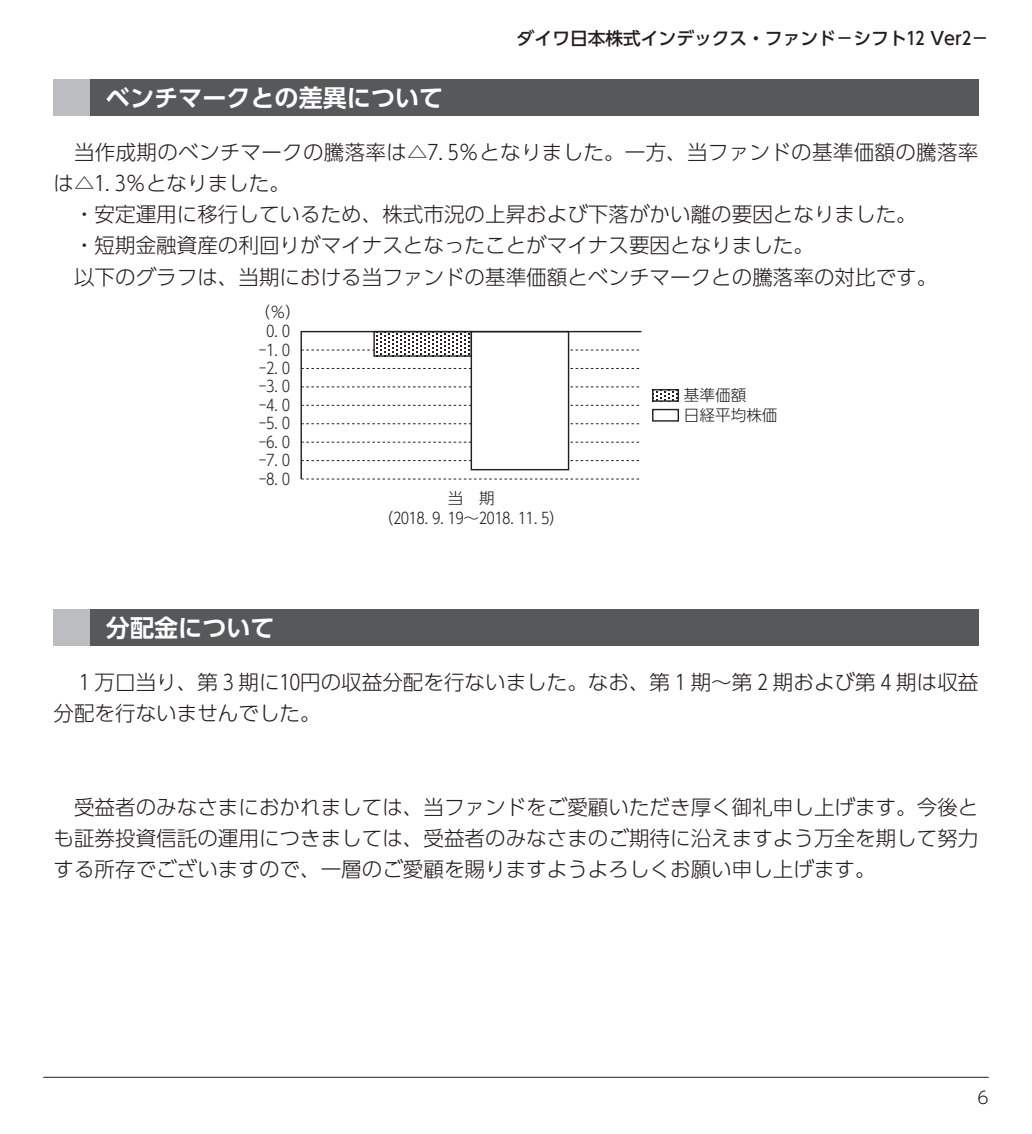
<style>
.page{position:relative;width:1032px;height:1134px;background:#fff}
.page>*{position:absolute;margin:0;border:0;box-sizing:border-box;transform-origin:0 0}
.t1{font:700 24px "UD Shin Go Pro De";color:#fff}
.t2{font:300 20.6px/31.2px "UD Shin Go Pro";color:#231f20}
.t3{font:500 17.8px "UD Shin Go Pro";color:#231f20}
.t4{font:300 17px "UD Shin Go Pro";color:#231f20}
.t5{font:300 15.6px/18.4px "UD Shin Go Pro";color:#231f20;text-align:center}
</style>
<div class="page">
<hr style="left:43px;top:1077px;width:946px;height:1px;background:#231f20">
<svg style="left:300px;top:330px;width:342px;height:150px"></svg>
<svg style="left:656px;top:391px;width:21px;height:9px"></svg>
<div style="left:652px;top:389px;width:27px;height:13px;border:1px solid #231f20"></div>
<div style="left:652px;top:409px;width:27px;height:13px;border:1px solid #231f20"></div>
<div style="left:54px;top:79px;width:924px;height:37px;background:#57585a"></div>
<div style="left:54px;top:79px;width:36px;height:37px;background:#bcbdc0"></div>
<div style="left:54px;top:609px;width:924px;height:37px;background:#57585a"></div>
<div style="left:54px;top:609px;width:36px;height:37px;background:#bcbdc0"></div>
<p class="t1" style="left:106px;top:78px;width:339px">ベンチマークとの差異について</p>
<p class="t3" style="left:517px;top:24px;width:473px">ダイワ日本株式インデックス・ファンド－シフト12 Ver2－</p>
<p class="t2" style="left:74px;top:136px;width:906px">当作成期のベンチマークの騰落率は△7. 5％となりました。一方、当ファンドの基準価額の騰落率</p>
<p class="t2" style="left:54px;top:167px;width:238px">は△1. 3％となりました。</p>
<p class="t2" style="left:74px;top:198px;width:844px">・安定運用に移行しているため、株式市況の上昇および下落がかい離の要因となりました。</p>
<p class="t2" style="left:74px;top:229px;width:741px">・短期金融資産の利回りがマイナスとなったことがマイナス要因となりました。</p>
<p class="t2" style="left:74px;top:260px;width:865px">以下のグラフは、当期における当ファンドの基準価額とベンチマークとの騰落率の対比です。</p>
<p class="t5" style="left:254px;top:303px;width:48px">（％）</p>
<p class="t5" style="left:259px;top:321px;width:33px">0. 0 -1. 0 -2. 0 -3. 0 -4. 0 -5. 0 -6. 0 -7. 0 -8. 0</p>
<p class="t5" style="left:378px;top:488px;width:189px;line-height:19.8px">当　期<br>（2018. 9. 19～2018. 11. 5）</p>
<p class="t5" style="left:684px;top:384px;width:95px;line-height:19.8px;text-align:left">基準価額<br>日経平均株価</p>
<p class="t1" style="left:106px;top:608px;width:170px">分配金について</p>
<p class="t2" style="left:54px;top:666px;width:926px;text-indent:26px">1 万口当り、第 3 期に10円の収益分配を行ないました。なお、第 1 期～第 2 期および第 4 期は収益分配を行ないませんでした。</p>
<p class="t2" style="left:54px;top:790px;width:926px;text-align:justify;text-indent:21px">受益者のみなさまにおかれましては、当ファンドをご愛顧いただき厚く御礼申し上げます。今後とも証券投資信託の運用につきましては、受益者のみなさまのご期待に沿えますよう万全を期して努力する所存でございますので、一層のご愛顧を賜りますようよろしくお願い申し上げます。</p>
<p class="t4" style="left:977px;top:1083px;width:13px">6</p>
</div>
